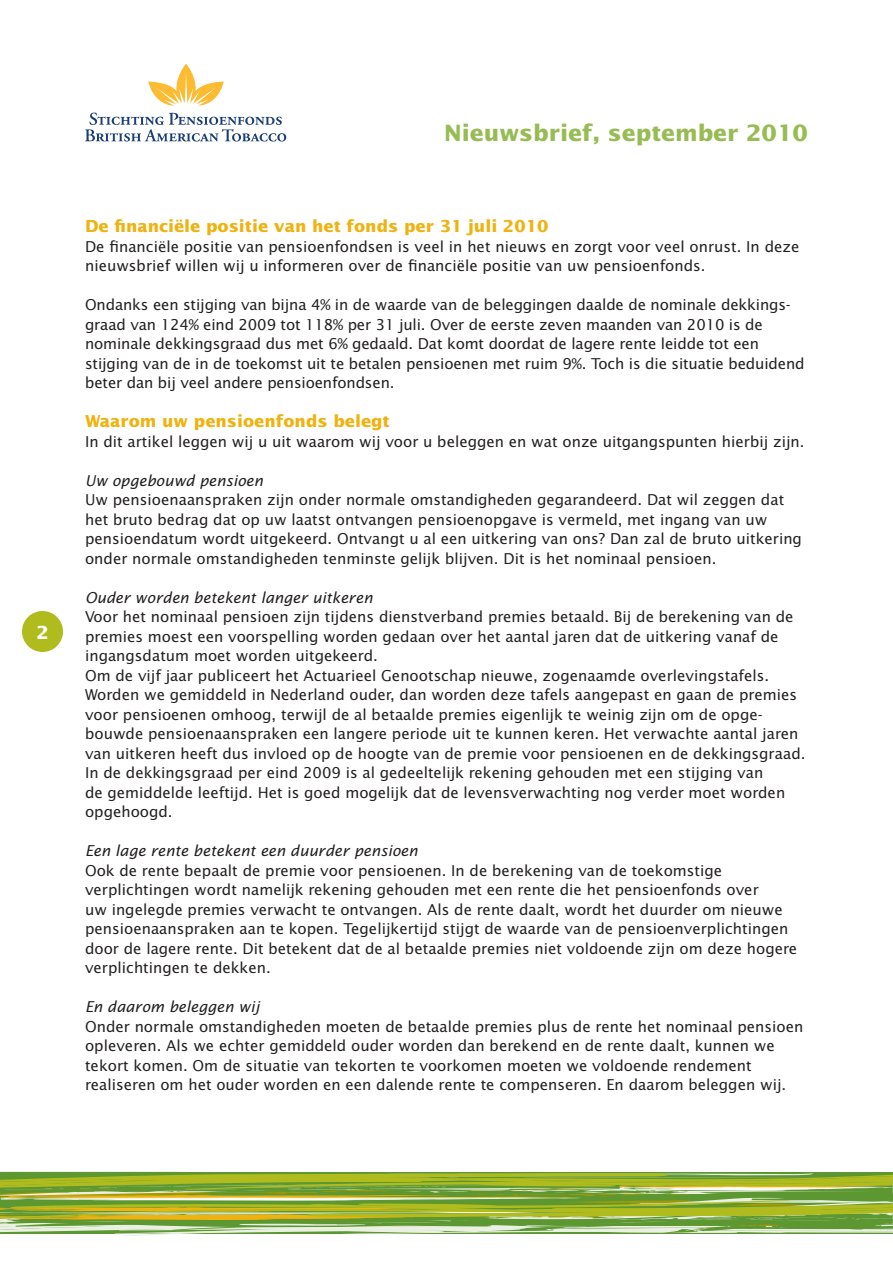
<style>
.page{position:relative;width:893px;height:1263px;background:#fff}
.page>*{position:absolute;margin:0;border:0;box-sizing:border-box;transform-origin:0 0}
.t1{font:700 22.5px "Lucida Sans";color:#97bc54}
.t2{font:700 18px "Lucida Sans";color:#fff}
.t3{font:700 16.5px "Lucida Sans";color:#efb211}
.t4{font:15px/19.5px "Lucida Sans";color:#231f20}
.t5{font:italic 15px "Lucida Sans";color:#231f20}
</style>
<div class="page">
<svg style="left:148px;top:64px;width:76px;height:42px"></svg>
<svg style="left:85px;top:113px;width:201px;height:29px"></svg>
<div style="left:22px;top:611px;width:41px;height:41px;background:#b0bb1d;border-radius:50%"></div>
<svg style="left:0;top:1172px;width:893px;height:64px"></svg>
<p class="t2" style="left:36px;top:625px;width:14px">2</p>
<h1 class="t1" style="left:444px;top:124px;width:365px">Nieuwsbrief, september 2010</h1>
<p class="t3" style="left:85px;top:219px;width:465px">De financiële positie van het fonds per 31 juli 2010</p>
<p class="t4" style="left:85px;top:238px;width:716px">De financiële positie van pensioenfondsen is veel in het nieuws en zorgt voor veel onrust. In deze nieuwsbrief willen wij u informeren over de financiële positie van uw pensioenfonds.</p>
<p class="t4" style="left:85px;top:296px;width:721px">Ondanks een stijging van bijna 4% in de waarde van de beleggingen daalde de nominale dekkings&shy;graad van 124% eind 2009 tot 118% per 31 juli. Over de eerste zeven maanden van 2010 is de nominale dekkingsgraad dus met 6% gedaald. Dat komt doordat de lagere rente leidde tot een stijging van de in de toekomst uit te betalen pensioenen met ruim 9%. Toch is die situatie beduidend beter dan bij veel andere pensioenfondsen.</p>
<p class="t3" style="left:85px;top:414px;width:306px">Waarom uw pensioenfonds belegt</p>
<p class="t4" style="left:85px;top:433px;width:721px">In dit artikel leggen wij u uit waarom wij voor u beleggen en wat onze uitgangspunten hierbij zijn.</p>
<p class="t5" style="left:85px;top:474px;width:180px">Uw opgebouwd pensioen</p>
<p class="t4" style="left:85px;top:491px;width:718px">Uw pensioenaanspraken zijn onder normale omstandigheden gegarandeerd. Dat wil zeggen dat het bruto bedrag dat op uw laatst ontvangen pensioenopgave is vermeld, met ingang van uw pensioendatum wordt uitgekeerd. Ontvangt u al een uitkering van ons? Dan zal de bruto uitkering onder normale omstandigheden tenminste gelijk blijven. Dit is het nominaal pensioen.</p>
<p class="t5" style="left:85px;top:591px;width:289px">Ouder worden betekent langer uitkeren</p>
<p class="t4" style="left:85px;top:608px;width:722px">Voor het nominaal pensioen zijn tijdens dienstverband premies betaald. Bij de berekening van de premies moest een voorspelling worden gedaan over het aantal jaren dat de uitkering vanaf de ingangsdatum moet worden uitgekeerd.<br>Om de vijf jaar publiceert het Actuarieel Genootschap nieuwe, zogenaamde overlevingstafels.<br>Worden we gemiddeld in Nederland ouder, dan worden deze tafels aangepast en gaan de premies voor pensioenen omhoog, terwijl de al betaalde premies eigenlijk te weinig zijn om de opge&shy;bouwde pensioenaanspraken een langere periode uit te kunnen keren. Het verwachte aantal jaren van uitkeren heeft dus invloed op de hoogte van de premie voor pensioenen en de dekkingsgraad.<br>In de dekkingsgraad per eind 2009 is al gedeeltelijk rekening gehouden met een stijging van<br>de gemiddelde leeftijd. Het is goed mogelijk dat de levensverwachting nog verder moet worden opgehoogd.</p>
<p class="t5" style="left:85px;top:845px;width:334px">Een lage rente betekent een duurder pensioen</p>
<p class="t4" style="left:85px;top:862px;width:714px">Ook de rente bepaalt de premie voor pensioenen. In de berekening van de toekomstige verplichtingen wordt namelijk rekening gehouden met een rente die het pensioenfonds over<br>uw ingelegde premies verwacht te ontvangen. Als de rente daalt, wordt het duurder om nieuwe pensioen aanspraken aan te kopen. Tegelijkertijd stijgt de waarde van de pensioenverplichtingen door de lagere rente. Dit betekent dat de al betaalde premies niet voldoende zijn om deze hogere verplichtingen te dekken.</p>
<p class="t5" style="left:85px;top:1001px;width:176px">En daarom beleggen wij</p>
<p class="t4" style="left:85px;top:1018px;width:720px">Onder normale omstandigheden moeten de betaalde premies plus de rente het nominaal pensioen opleveren. Als we echter gemiddeld ouder worden dan berekend en de rente daalt, kunnen we tekort komen. Om de situatie van tekorten te voorkomen moeten we voldoende rendement realiseren om het ouder worden en een dalende rente te compenseren. En daarom beleggen wij.</p>
</div>
